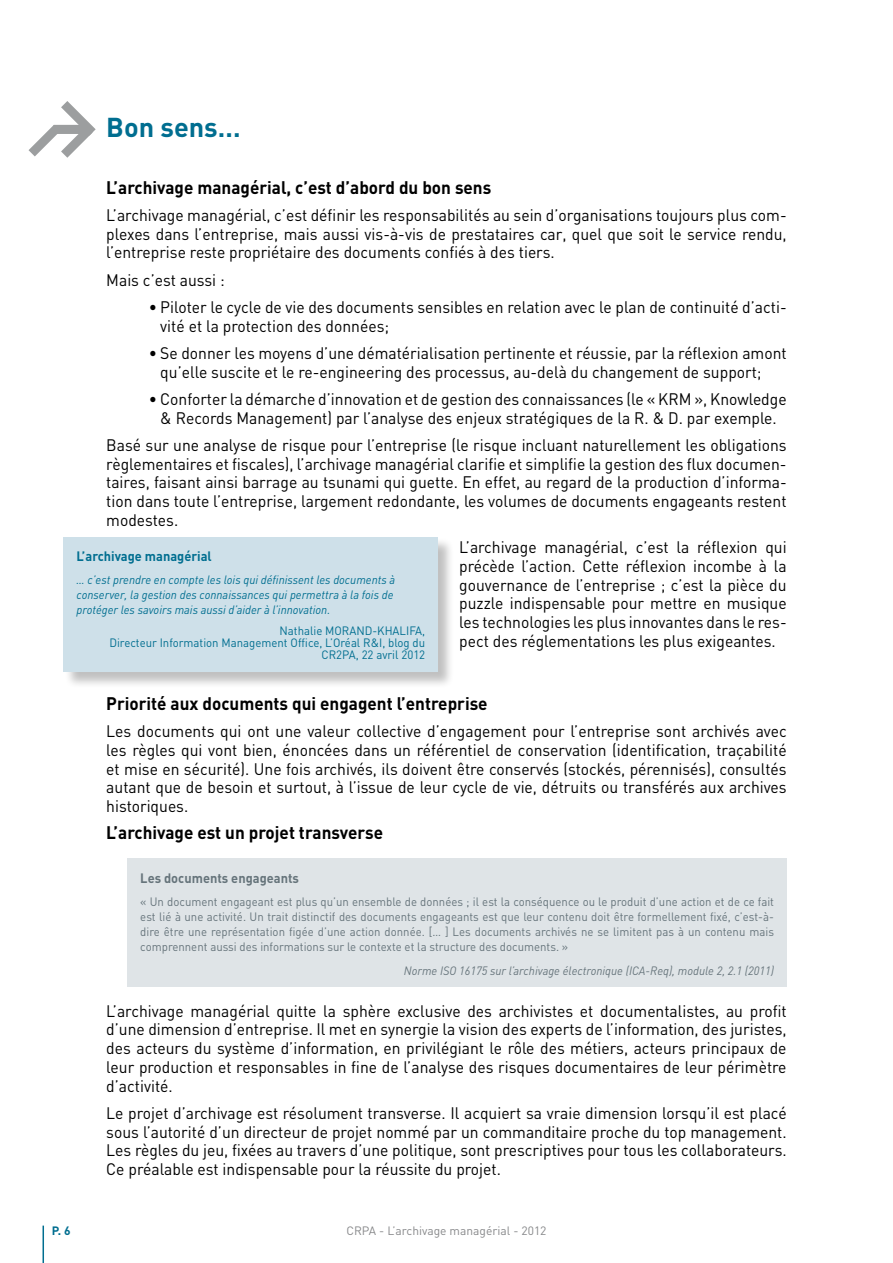
<style>
.page{position:relative;width:893px;height:1263px;background:#fff}
.page>*{position:absolute;margin:0;border:0;box-sizing:border-box;transform-origin:0 0}
.t1{font:700 27px "DIN";color:#006e90}
.t2{font:700 18px "DIN";color:#000;scale:.95 1}
.t3{font:16.5px/18.8px "DIN";color:#000;text-align:justify;scale:.95 1}
.t4{font:700 13.5px "DIN";color:#66747b;scale:.95 1}
.t5{font:700 13.5px "DIN";color:#006e90;scale:.95 1}
.t6{font:12px/15px "DIN";color:#66747b;text-align:justify;scale:.95 1}
.t7{font:italic 12px "DIN";color:#006e90;scale:.95 1}
.t8{font:12px/12px "DIN";color:#006e90;text-align:right;scale:.95 1}
.t9{font:italic 12px "DIN";color:#66747b;scale:.95 1}
.t10{font:12px "DIN";color:#87888a}
.t11{font:700 12px "DIN";color:#006e90}
</style>
<div class="page">
<hr style="left:43px;top:1225px;width:1px;height:38px;background:#006e90">
<div style="left:64px;top:537px;width:390px;height:151px;background:#000;opacity:.25"></div>
<div style="left:64px;top:537px;width:374px;height:134px;background:#cee0e9"></div>
<div style="left:128px;top:858px;width:659px;height:129px;background:#dfe4e7"></div>
<svg style="left:28px;top:101px;width:68px;height:57px"></svg>
<h2 class="t1" style="left:106px;top:110px;width:136px">Bon sens…</h2>
<h4 class="t2" style="left:106px;top:175px;width:407px">L’archivage managérial, c’est d’abord du bon sens</h4>
<p class="t3" style="left:106px;top:205px;width:718px">L’archivage managérial, c’est définir les responsabilités au sein d’organisations toujours plus com&shy;plexes dans l’entreprise, mais aussi vis-à-vis de prestataires car, quel que soit le service rendu, l’entreprise reste propriétaire des documents confiés à des tiers.</p>
<p class="t3" style="left:106px;top:270px;width:126px">Mais c’est aussi :</p>
<p class="t3" style="left:160px;top:297px;width:661px;text-indent:-11px">• Piloter le cycle de vie des documents sensibles en relation avec le plan de continuité d’acti&shy;vité et la protection des données;</p>
<p class="t3" style="left:160px;top:343px;width:661px;text-indent:-11px">• Se donner les moyens d’une dématérialisation pertinente et réussie, par la réflexion amont qu’elle suscite et le re-engineering des processus, au-delà du changement de support;</p>
<p class="t3" style="left:149px;top:389px;width:673px;text-align:center">• Conforter la démarche d’innovation et de gestion des connaissances (le « KRM », Knowledge &amp; Records Management) par l’analyse des enjeux stratégiques de la R. &amp; D. par exemple.</p>
<p class="t3" style="left:106px;top:435px;width:718px">Basé sur une analyse de risque pour l’entreprise (le risque incluant naturellement les obligations règlementaires et fiscales), l’archivage managérial clarifie et simplifie la gestion des flux documen&shy;taires, faisant ainsi barrage au tsunami qui guette. En effet, au regard de la production d’informa&shy;tion dans toute l’entreprise, largement redondante, les volumes de documents engageants restent modestes.</p>
<p class="t3" style="left:459px;top:537px;width:346px">L’archivage managérial, c’est la réflexion qui</p>
<h5 class="t5" style="left:77px;top:547px;width:144px">L’archivage managérial</h5>
<p class="t3" style="left:459px;top:556px;width:346px">précède l’action. Cette réflexion incombe à la</p>
<p class="t7" style="left:77px;top:572px;width:337px">… c’est prendre en compte les lois qui définissent les documents à</p>
<p class="t3" style="left:459px;top:575px;width:346px">gouvernance de l’entreprise ; c’est la pièce du</p>
<p class="t7" style="left:77px;top:587px;width:335px">conserver, la gestion des connaissances qui permettra à la fois de</p>
<p class="t3" style="left:459px;top:594px;width:346px">puzzle indispensable pour mettre en musique</p>
<p class="t7" style="left:77px;top:602px;width:269px">protéger les savoirs mais aussi d’aider à l’innovation.</p>
<p class="t3" style="left:459px;top:612px;width:346px">les technologies les plus innovantes dans le res-</p>
<p class="t8" style="left:109px;top:624px;width:334px">Nathalie MORAND-KHALIFA,<br>Directeur Information Management Office, L’Oréal R&amp;I, blog du</p>
<p class="t3" style="left:459px;top:631px;width:335px">pect des réglementations les plus exigeantes.</p>
<p class="t8" style="left:322px;top:648px;width:111px">CR2PA, 22 avril 2012</p>
<h4 class="t2" style="left:106px;top:692px;width:403px">Priorité aux documents qui engagent l’entreprise</h4>
<p class="t3" style="left:106px;top:721px;width:718px">Les documents qui ont une valeur collective d’engagement pour l’entreprise sont archivés avec les règles qui vont bien, énoncées dans un référentiel de conservation (identification, traçabilité et mise en sécurité). Une fois archivés, ils doivent être conservés (stockés, pérennisés), consultés autant que de besoin et surtout, à l’issue de leur cycle de vie, détruits ou transférés aux archives historiques.</p>
<h4 class="t2" style="left:106px;top:821px;width:293px">L’archivage est un projet transverse</h4>
<h5 class="t4" style="left:140px;top:869px;width:168px">Les documents engageants</h5>
<p class="t6" style="left:140px;top:894px;width:668px">« Un document engageant est plus qu’un ensemble de données ; il est la conséquence ou le produit d’une action et de ce fait est lié à une activité. Un trait distinctif des documents engageants est que leur contenu doit être formellement fixé, c’est-à&shy;dire être une représentation figée d’une action donnée. [… ] Les documents archivés ne se limitent pas à un contenu mais comprennent aussi des informations sur le contexte et la structure des documents. »</p>
<p class="t9" style="left:404px;top:963px;width:391px">Norme ISO 16175 sur l’archivage électronique (ICA-Req), module 2, 2.1 (2011)</p>
<p class="t3" style="left:106px;top:1001px;width:718px">L’archivage managérial quitte la sphère exclusive des archivistes et documentalistes, au profit d’une dimension d’entreprise. Il met en synergie la vision des experts de l’information, des juristes, des acteurs du système d’information, en privilégiant le rôle des métiers, acteurs principaux de leur production et responsables in fine de l’analyse des risques documentaires de leur périmètre d’activité.</p>
<p class="t3" style="left:106px;top:1103px;width:718px">Le projet d’archivage est résolument transverse. Il acquiert sa vraie dimension lorsqu’il est placé sous l’autorité d’un directeur de projet nommé par un commanditaire proche du top management.<br>Les règles du jeu, fixées au travers d’une politique, sont prescriptives pour tous les collaborateurs.<br>Ce préalable est indispensable pour la réussite du projet.</p>
<p class="t11" style="left:52px;top:1222px;width:20px">P. 6</p>
<p class="t10" style="left:346px;top:1223px;width:202px">CRPA - L’archivage managérial - 2012</p>
</div>
